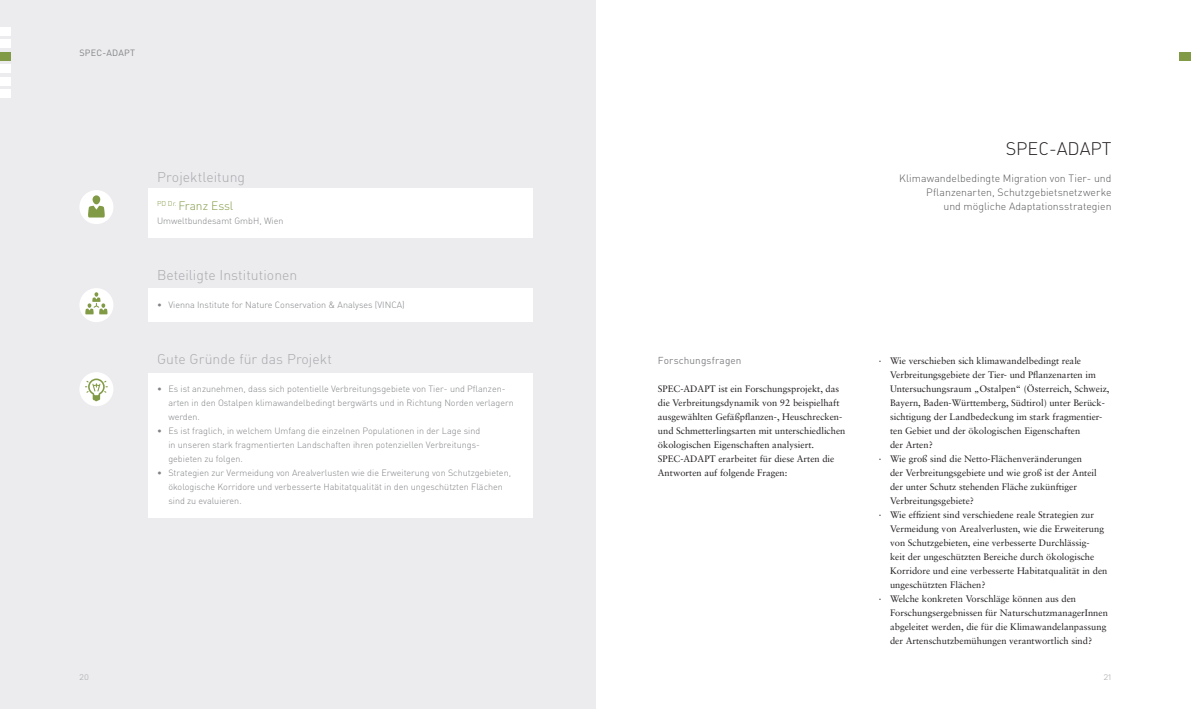
<style>
.page{position:relative;width:1191px;height:709px;background:#fff}
.page>*{position:absolute;margin:0;border:0;box-sizing:border-box;transform-origin:0 0}
.t1{font:18px "DIN Light Alternate";color:#231f20}
.t2{font:14px "DIN Light Alternate";letter-spacing:.005em;color:#a8a9ad}
.t3{font:12px "DIN Light Alternate";color:#819a45}
.t4{font:10.5px/14px "DIN Light Alternate";color:#57585a;text-align:right}
.t5{font:10px "DIN Regular Alternate";letter-spacing:.015em;color:#808285}
.t6{font:9.4px/14px "Sabon";color:#231f20}
.t7{font:9.4px "DIN Light Alternate";color:#a8a9ad}
.t8{font:9px/14px "DIN Light Alternate";color:#808285}
.t9{font:9px "DIN";letter-spacing:.025em;color:#808285}
</style>
<div class="page">
<div style="left:0;top:0;width:595px;height:709px;background:#ececee"></div>
<div style="left:149px;top:188px;width:384px;height:50px;background:#fff"></div>
<div style="left:79px;top:190px;width:34px;height:34px;background:#fff;border-radius:50%"></div>
<div style="left:92px;top:195px;width:8px;height:9px;background:#819a45;border-radius:4px"></div>
<svg style="left:88px;top:206px;width:17px;height:11px"></svg>
<div style="left:0;top:27px;width:11px;height:8px;background:#fff"></div>
<div style="left:0;top:65px;width:11px;height:8px;background:#fff"></div>
<div style="left:0;top:40px;width:11px;height:8px;background:#fff"></div>
<div style="left:0;top:90px;width:11px;height:8px;background:#fff"></div>
<div style="left:0;top:52px;width:11px;height:8px;background:#819a45"></div>
<div style="left:0;top:77px;width:11px;height:8px;background:#fff"></div>
<div style="left:1179px;top:52px;width:12px;height:8px;background:#819a45"></div>
<div style="left:149px;top:373px;width:384px;height:145px;background:#fff"></div>
<div style="left:149px;top:289px;width:384px;height:33px;background:#fff"></div>
<div style="left:79px;top:372px;width:34px;height:34px;background:#fff;border-radius:50%"></div>
<svg style="left:85px;top:378px;width:23px;height:23px"></svg>
<div style="left:79px;top:288px;width:34px;height:34px;background:#fff;border-radius:50%"></div>
<svg style="left:85px;top:292px;width:23px;height:22px"></svg>
<p class="t9" style="left:79px;top:47px;width:57px">SPEC-ADAPT</p>
<h2 class="t2" style="left:157px;top:168px;width:90px">Projektleitung</h2>
<p class="t3" style="left:157px;top:198px;width:78px"><sup>PD</sup> <sup>Dr.</sup> Franz Essl</p>
<p class="t8" style="left:157px;top:214px;width:128px">Umweltbundesamt GmbH, Wien</p>
<h2 class="t2" style="left:157px;top:266px;width:142px">Beteiligte Institutionen</h2>
<p class="t8" style="left:157px;top:298px;width:249px">• Vienna Institute for Nature Conservation &amp; Analyses (VINCA)</p>
<h2 class="t2" style="left:157px;top:350px;width:176px">Gute Gründe für das Projekt</h2>
<p class="t8" style="left:168px;top:382px;width:347px;text-indent:-11px">• Es ist anzunehmen, dass sich potentielle Verbreitungsgebiete von Tier- und Pflanzen&shy;arten in den Ostalpen klimawandelbedingt bergwärts und in Richtung Norden verlagern werden.</p>
<p class="t8" style="left:168px;top:424px;width:313px;text-align:justify;text-indent:-11px">• Es ist fraglich, in welchem Umfang die einzelnen Populationen in der Lage sind in unseren stark fragmentierten Landschaften ihren potenziellen Verbreitungs&shy;gebieten zu folgen.</p>
<p class="t8" style="left:168px;top:466px;width:344px;text-indent:-11px">• Strategien zur Vermeidung von Arealverlusten wie die Erweiterung von Schutzgebieten, ökologische Korridore und verbesserte Habitatqualität in den ungeschützten Flächen sind zu evaluieren.</p>
<h1 class="t1" style="left:1005px;top:137px;width:107px">SPEC-ADAPT</h1>
<p class="t4" style="left:899px;top:171px;width:214px">Klimawandelbedingte Migration von Tier- und<br>Pflanzenarten, Schutzgebietsnetzwerke<br>und mögliche Adaptationsstrategien</p>
<p class="t5" style="left:658px;top:354px;width:85px">Forschungsfragen</p>
<p class="t6" style="left:658px;top:382px;width:189px">SPEC-ADAPT ist ein Forschungsprojekt, das die Verbreitungsdynamik von 92 beispielhaft ausgewählten Gefäßpflanzen-, Heuschrecken&shy;und Schmetterlingsarten mit unterschiedlichen ökologischen Eigenschaften analysiert.<br>SPEC-ADAPT erarbeitet für diese Arten die Antworten auf folgende Fragen:</p>
<p class="t6" style="left:878px;top:354px;width:204px">· Wie verschieben sich klimawandelbedingt reale</p>
<p class="t6" style="left:890px;top:368px;width:207px">Verbreitungsgebiete der Tier- und Pflanzenarten im</p>
<p class="t6" style="left:890px;top:382px;width:221px">Untersuchungsraum „Ostalpen“ (Österreich, Schweiz,</p>
<p class="t6" style="left:890px;top:396px;width:216px">Bayern, Baden-Württemberg, Südtirol) unter Berück-</p>
<p class="t6" style="left:890px;top:410px;width:214px">sichtigung der Landbedeckung im stark fragmentier-</p>
<p class="t6" style="left:890px;top:424px;width:192px">ten Gebiet und der ökologischen Eigenschaften</p>
<p class="t6" style="left:890px;top:438px;width:44px">der Arten?</p>
<p class="t6" style="left:878px;top:452px;width:205px">· Wie groß sind die Netto-Flächenveränderungen</p>
<p class="t6" style="left:890px;top:466px;width:208px">der Verbreitungsgebiete und wie groß ist der Anteil</p>
<p class="t6" style="left:890px;top:480px;width:188px">der unter Schutz stehenden Fläche zukünftiger</p>
<p class="t6" style="left:890px;top:494px;width:85px">Verbreitungsgebiete?</p>
<p class="t6" style="left:878px;top:508px;width:217px">· Wie effizient sind verschiedene reale Strategien zur</p>
<p class="t6" style="left:890px;top:522px;width:215px">Vermeidung von Arealverlusten, wie die Erweiterung</p>
<p class="t6" style="left:890px;top:536px;width:201px">von Schutzgebieten, eine verbesserte Durchlässig-</p>
<p class="t6" style="left:890px;top:550px;width:206px">keit der ungeschützten Bereiche durch ökologische</p>
<p class="t6" style="left:890px;top:564px;width:219px">Korridore und eine verbesserte Habitatqualität in den</p>
<p class="t6" style="left:890px;top:578px;width:97px">ungeschützten Flächen?</p>
<p class="t6" style="left:878px;top:592px;width:199px">· Welche konkreten Vorschläge können aus den</p>
<p class="t6" style="left:890px;top:606px;width:219px">Forschungsergebnissen für NaturschutzmanagerInnen</p>
<p class="t6" style="left:890px;top:620px;width:218px">abgeleitet werden, die für die Klimawandelanpassung</p>
<p class="t6" style="left:890px;top:634px;width:204px">der Artenschutzbemühungen verantwortlich sind?</p>
<p class="t7" style="left:79px;top:670px;width:11px">20</p>
<p class="t7" style="left:1103px;top:670px;width:9px">21</p>
</div>
